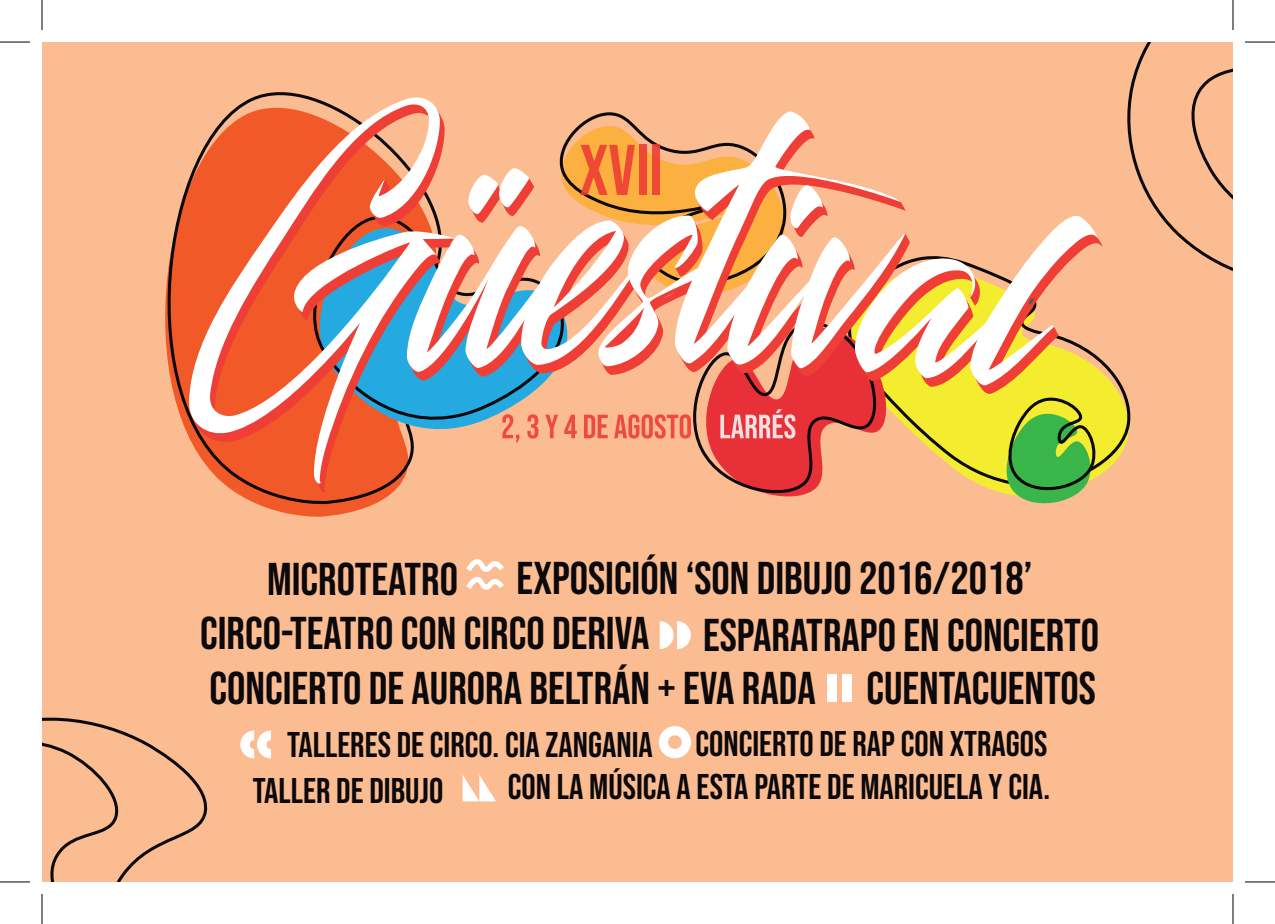
<style>
.page{position:relative;width:1275px;height:924px;background:#fff}
.page>*{position:absolute;margin:0;border:0;box-sizing:border-box;transform-origin:0 0}
.t1{font:46px/53.2px "Bebas Neue";color:#0b090c}
.t2{font:700 39px "Trade Gothic";color:#57585a;scale:.64 1}
.t3{font:35.8px/46px "Bebas Neue";color:#0b090c}
</style>
<div class="page">
<div style="left:42px;top:42px;width:1191px;height:839px;background:#fbbc92"></div>
<svg style="left:1127px;top:42px;width:106px;height:229px"></svg>
<svg style="left:42px;top:717px;width:166px;height:164px"></svg>
<svg style="left:660px;top:621px;width:31px;height:27px"></svg>
<svg style="left:240px;top:730px;width:31px;height:28px"></svg>
<svg style="left:462px;top:775px;width:34px;height:26px"></svg>
<svg style="left:466px;top:559px;width:38px;height:31px"></svg>
<div style="left:659px;top:725px;width:32px;height:32px;border:9px solid #fff;border-radius:50%"></div>
<div style="left:827px;top:673px;width:9px;height:28px;background:#fff"></div>
<div style="left:842px;top:673px;width:10px;height:28px;background:#fff"></div>
<svg style="left:1105px;top:247px;width:28px;height:224px"></svg>
<svg style="left:260px;top:505px;width:95px;height:12px"></svg>
<svg style="left:165px;top:92px;width:172px;height:413px"></svg>
<svg style="left:189px;top:94px;width:240px;height:389px;background:#ec7956"></svg>
<svg style="left:337px;top:101px;width:768px;height:410px"></svg>
<hr style="left:0;top:42px;width:30px;height:1px;background:#000">
<hr style="left:1245px;top:42px;width:30px;height:1px;background:#000">
<hr style="left:0;top:881px;width:30px;height:1px;background:#000">
<hr style="left:1245px;top:881px;width:30px;height:1px;background:#000">
<hr style="left:42px;top:0;width:1px;height:30px;background:#000">
<hr style="left:42px;top:893px;width:1px;height:30px;background:#000">
<hr style="left:1232px;top:0;width:1px;height:30px;background:#000">
<hr style="left:1232px;top:893px;width:1px;height:30px;background:#000">
<p class="t2" style="left:1027px;top:290px;width:12px">´</p>
<p class="t1" style="left:267px;top:552px;width:192px">MICROTEATRO</p>
<p class="t1" style="left:516px;top:550px;width:517px">EXPOSICIÓN ‘SON DIBUJO 2016/2018’</p>
<p class="t1" style="left:200px;top:605px;width:451px">CIRCO-TEATRO CON CIRCO DERIVA</p>
<p class="t1" style="left:210px;top:607px;width:891px;text-indent:493px">ESPARATRAPO EN CONCIERTO<br>CONCIERTO DE AURORA BELTRÁN + EVA RADA</p>
<p class="t1" style="left:866px;top:661px;width:231px">CUENTACUENTOS</p>
<p class="t3" style="left:695px;top:719px;width:353px">CONCIERTO DE RAP CON XTRAGOS</p>
<p class="t3" style="left:253px;top:720px;width:401px;text-indent:34px">TALLERES DE CIRCO. CIA ZANGANIA<br>TALLER DE DIBUJO</p>
<p class="t3" style="left:508px;top:762px;width:544px">CON LA MÚSICA A ESTA PARTE DE MARICUELA Y CIA.</p>
</div>
